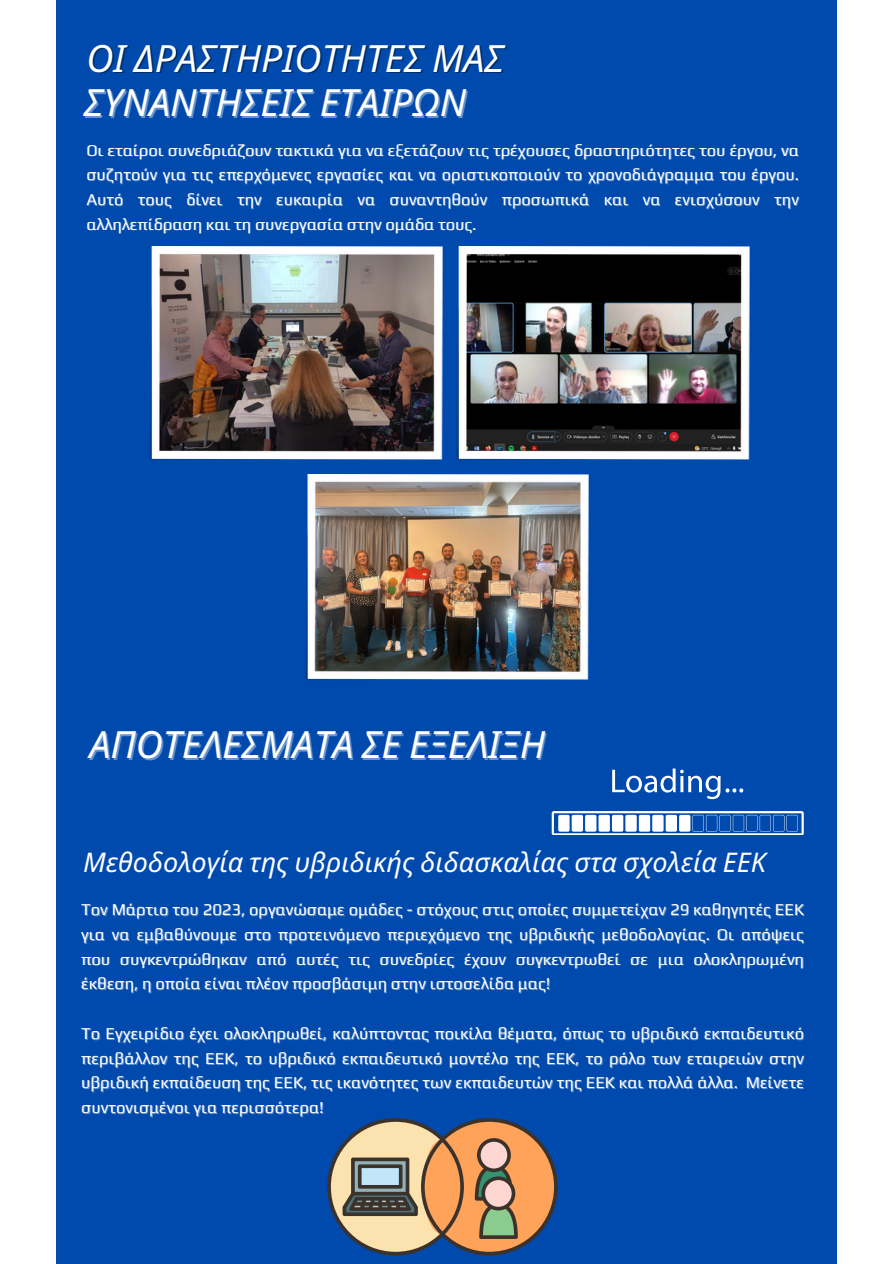
<style>
.page{position:relative;width:893px;height:1264px;background:#fff}
.page>*{position:absolute;margin:0;border:0;box-sizing:border-box;transform-origin:0 0}
.t1{font:italic 37.5px "Noto Sans";color:#fff}
.t2{font:italic 27px "Noto Sans";color:#fff}
.t3{font:16.5px/24.8px "Play";color:#fff;text-align:justify}
</style>
<div class="page">
<div style="left:57px;top:0;width:779px;height:1263px;background:#004aad"></div>
<img style="left:149px;top:247px;width:293px;height:213px">
<img style="left:305px;top:474px;width:283px;height:206px">
<img style="left:456px;top:247px;width:293px;height:213px">
<svg style="left:327px;top:1118px;width:230px;height:137px"></svg>
<svg style="left:551px;top:811px;width:252px;height:24px"></svg>
<svg style="left:612px;top:768px;width:131px;height:31px"></svg>
<p class="t1" style="left:86px;top:32px;width:419px">ΟΙ ΔΡΑΣΤΗΡΙΟΤΗΤΕΣ ΜΑΣ</p>
<p class="t1" style="left:84px;top:76px;width:384px">ΣΥΝΑΝΤΗΣΕΙΣ ΕΤΑΙΡΩΝ</p>
<p class="t3" style="left:86px;top:137px;width:714px">Οι εταίροι συνεδριάζουν τακτικά για να εξετάζουν τις τρέχουσες δραστηριότητες του έργου, να συζητούν για τις επερχόμενες εργασίες και να οριστικοποιούν το χρονοδιάγραμμα του έργου.<br>Αυτό τους δίνει την ευκαιρία να συναντηθούν προσωπικά και να ενισχύσουν την αλληλεπίδραση και τη συνεργασία στην ομάδα τους.</p>
<p class="t1" style="left:89px;top:718px;width:457px">ΑΠΟΤΕΛΕΣΜΑΤΑ ΣΕ ΕΞΕΛΙΞΗ</p>
<p class="t2" style="left:83px;top:843px;width:684px">Μεθοδολογία της υβριδικής διδασκαλίας στα σχολεία ΕΕΚ</p>
<p class="t3" style="left:81px;top:896px;width:724px">Τον Μάρτιο του 2023, οργανώσαμε ομάδες - στόχους στις οποίες συμμετείχαν 29 καθηγητές ΕΕΚ για να εμβαθύνουμε στο προτεινόμενο περιεχόμενο της υβριδικής μεθοδολογίας. Οι απόψεις που συγκεντρώθηκαν από αυτές τις συνεδρίες έχουν συγκεντρωθεί σε μια ολοκληρωμένη έκθεση, η οποία είναι πλέον προσβάσιμη στην ιστοσελίδα μας!</p>
<p class="t3" style="left:81px;top:1020px;width:724px">Το Εγχειρίδιο έχει ολοκληρωθεί, καλύπτοντας ποικίλα θέματα, όπως το υβριδικό εκπαιδευτικό περιβάλλον της ΕΕΚ, το υβριδικό εκπαιδευτικό μοντέλο της ΕΕΚ, το ρόλο των εταιρειών στην υβριδική εκπαίδευση της ΕΕΚ, τις ικανότητες των εκπαιδευτών της ΕΕΚ και πολλά άλλα. Μείνετε συντονισμένοι για περισσότερα!</p>
</div>
